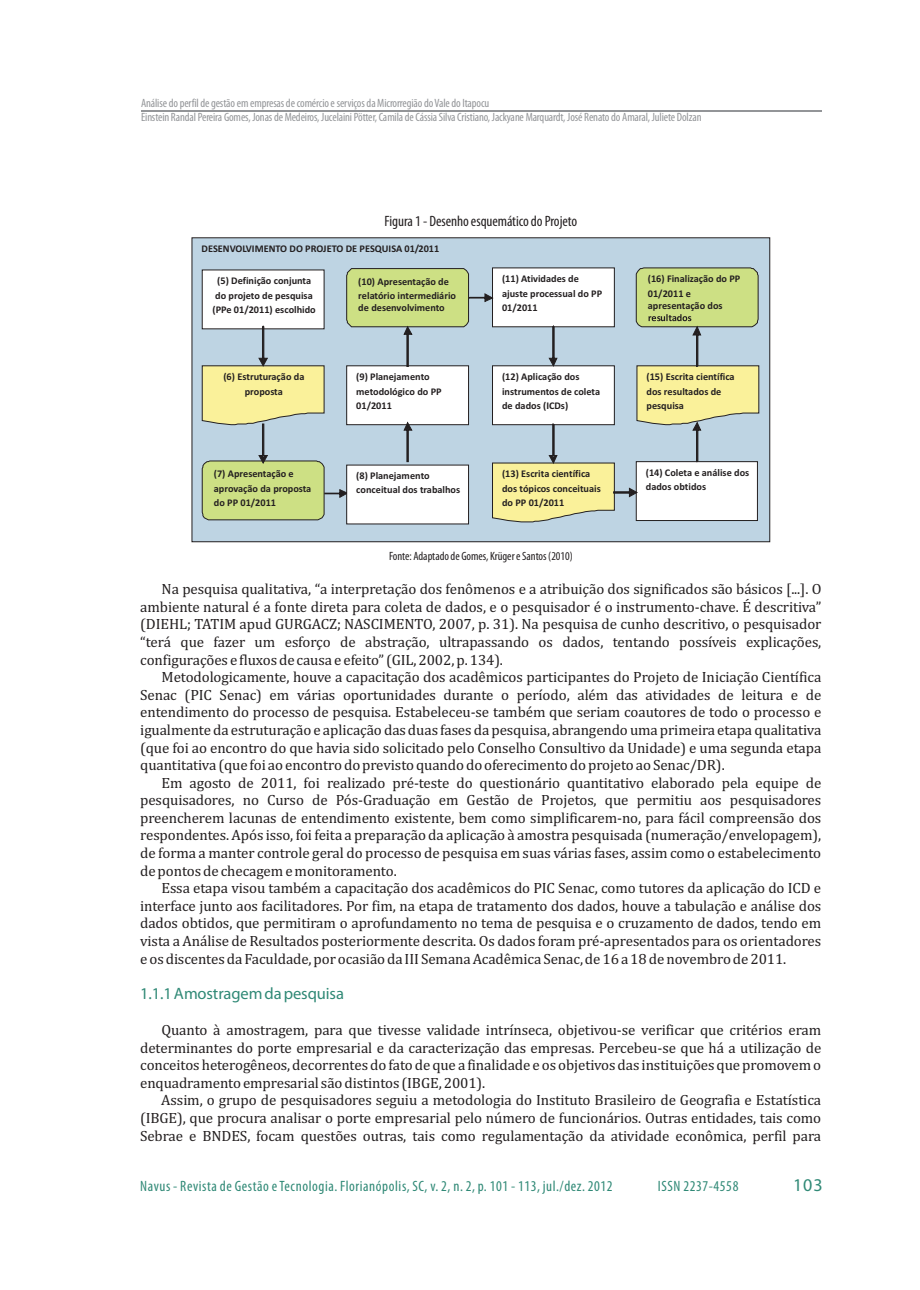
<style>
.page{position:relative;width:920px;height:1290px;background:#fff}
.page>*{position:absolute;margin:0;border:0;box-sizing:border-box;transform-origin:0 0}
.t1{font:18px "Myriad Pro";color:#308976}
.t2{font:16.5px "Myriad Pro";color:#308976}
.t3{font:15px/17.5px "Cambria";color:#231f20;text-align:justify}
.t4{font:condensed 15px "Myriad Pro";letter-spacing:.04em;color:#308976}
.t5{font:condensed 15px "Myriad Pro";color:#231f20}
.t6{font:condensed 12px/14.1px "Myriad Pro";color:#939598}
.t7{font:condensed 12px "Myriad Pro";color:#231f20}
.t8{font:700 10.2px/14.4px "Calibri";color:#231f20}
</style>
<div class="page">
<div style="left:192px;top:238px;width:578px;height:304px;background:#bed4e3"></div>
<svg style="left:202px;top:267px;width:557px;height:255px"></svg>
<hr style="left:141px;top:110px;width:680px;height:1px;background:#939598">
<p class="t6" style="left:141px;top:97px;width:562px">Análise do perfil de gestão em empresas de comércio e serviços da Microrregião do Vale do Itapocu<br>Einstein Randal Pereira Gomes, Jonas de Medeiros, Jucelaini Pötter, Camila de Cássia Silva Cristiano, Jackyane Marquardt, José Renato do Amaral, Juliete Dolzan</p>
<p class="t5" style="left:385px;top:215px;width:194px">Figura 1 - Desenho esquemático do Projeto</p>
<p class="t8" style="left:202px;top:242px;width:239px">DESENVOLVIMENTO DO PROJETO DE PESQUISA 01/2011</p>
<p class="t8" style="left:212px;top:275px;width:105px;text-align:center">(5) Definição conjunta do projeto de pesquisa (PPe 01/2011) escolhido</p>
<p class="t8" style="left:358px;top:276px;width:99px;line-height:13.6px">(10) Apresentação de relatório intermediário</p>
<p class="t8" style="left:358px;top:301px;width:88px">de desenvolvimento</p>
<p class="t8" style="left:502px;top:273px;width:102px">(11) Atividades de ajuste processual do PP<br>01/2011</p>
<p class="t8" style="left:223px;top:370px;width:83px;text-align:center">(6) Estruturação da proposta</p>
<p class="t8" style="left:356px;top:370px;width:87px">(9) Planejamento metodológico do PP<br>01/2011</p>
<p class="t8" style="left:502px;top:370px;width:99px">(12) Aplicação dos instrumentos de coleta de dados (ICDs)</p>
<p class="t8" style="left:648px;top:272px;width:94px">(16) Finalização do PP<br>01/2011 e</p>
<p class="t8" style="left:648px;top:299px;width:76px">apresentação dos</p>
<p class="t8" style="left:646px;top:370px;width:90px">(15) Escrita científica dos resultados de pesquisa</p>
<p class="t8" style="left:214px;top:468px;width:99px">(7) Apresentação e aprovação da proposta do PP 01/2011</p>
<p class="t8" style="left:356px;top:470px;width:105px;line-height:13.6px">(8) Planejamento conceitual dos trabalhos</p>
<p class="t8" style="left:502px;top:468px;width:100px">(13) Escrita científica dos tópicos conceituais do PP 01/2011</p>
<p class="t8" style="left:646px;top:466px;width:105px">(14) Coleta e análise dos dados obtidos</p>
<p class="t7" style="left:389px;top:551px;width:185px">Fonte: Adaptado de Gomes, Krüger e Santos (2010)</p>
<p class="t3" style="left:140px;top:581px;width:683px;text-indent:21px">Na pesquisa qualitativa, “a interpretação dos fenômenos e a atribuição dos significados são básicos [...]. O ambiente natural é a fonte direta para coleta de dados, e o pesquisador é o instrumento-chave. É descritiva” (DIEHL; TATIM apud GURGACZ; NASCIMENTO, 2007, p. 31). Na pesquisa de cunho descritivo, o pesquisador “terá que fazer um esforço de abstração, ultrapassando os dados, tentando possíveis explicações, configurações e fluxos de causa e efeito” (GIL, 2002, p. 134).</p>
<p class="t3" style="left:140px;top:669px;width:683px;text-indent:21px">Metodologicamente, houve a capacitação dos acadêmicos participantes do Projeto de Iniciação Científica Senac (PIC Senac) em várias oportunidades durante o período, além das atividades de leitura e de entendimento do processo de pesquisa. Estabeleceu-se também que seriam coautores de todo o processo e igualmente da estruturação e aplicação das duas fases da pesquisa, abrangendo uma primeira etapa qualitativa (que foi ao encontro do que havia sido solicitado pelo Conselho Consultivo da Unidade) e uma segunda etapa quantitativa (que foi ao encontro do previsto quando do oferecimento do projeto ao Senac/DR).</p>
<p class="t3" style="left:140px;top:775px;width:683px;text-indent:21px">Em agosto de 2011, foi realizado pré-teste do questionário quantitativo elaborado pela equipe de pesquisadores, no Curso de Pós-Graduação em Gestão de Projetos, que permitiu aos pesquisadores preencherem lacunas de entendimento existente, bem como simplificarem-no, para fácil compreensão dos respondentes. Após isso, foi feita a preparação da aplicação à amostra pesquisada (numeração/envelopagem), de forma a manter controle geral do processo de pesquisa em suas várias fases, assim como o estabelecimento de pontos de checagem e monitoramento.</p>
<p class="t3" style="left:140px;top:880px;width:683px;text-indent:21px">Essa etapa visou também a capacitação dos acadêmicos do PIC Senac, como tutores da aplicação do ICD e interface junto aos facilitadores. Por fim, na etapa de tratamento dos dados, houve a tabulação e análise dos dados obtidos, que permitiram o aprofundamento no tema de pesquisa e o cruzamento de dados, tendo em vista a Análise de Resultados posteriormente descrita. Os dados foram pré-apresentados para os orientadores e os discentes da Faculdade, por ocasião da III Semana Acadêmica Senac, de 16 a 18 de novembro de 2011.</p>
<p class="t2" style="left:140px;top:987px;width:206px">1.1.1 Amostragem da pesquisa</p>
<p class="t3" style="left:140px;top:1022px;width:683px;text-indent:21px">Quanto à amostragem, para que tivesse validade intrínseca, objetivou-se verificar que critérios eram determinantes do porte empresarial e da caracterização das empresas. Percebeu-se que há a utilização de conceitos heterogêneos, decorrentes do fato de que a finalidade e os objetivos das instituições que promovem o enquadramento empresarial são distintos (IBGE, 2001).</p>
<p class="t3" style="left:140px;top:1092px;width:683px;text-indent:21px">Assim, o grupo de pesquisadores seguiu a metodologia do Instituto Brasileiro de Geografia e Estatística (IBGE), que procura analisar o porte empresarial pelo número de funcionários. Outras entidades, tais como Sebrae e BNDES, focam questões outras, tais como regulamentação da atividade econômica, perfil para</p>
<p class="t4" style="left:140px;top:1180px;width:474px">Navus - Revista de Gestão e Tecnologia. Florianópolis, SC, v. 2, n. 2, p. 101 - 113, jul./dez. 2012</p>
<p class="t4" style="left:658px;top:1180px;width:82px">ISSN 2237-4558</p>
<p class="t1" style="left:793px;top:1178px;width:31px">103</p>
</div>
